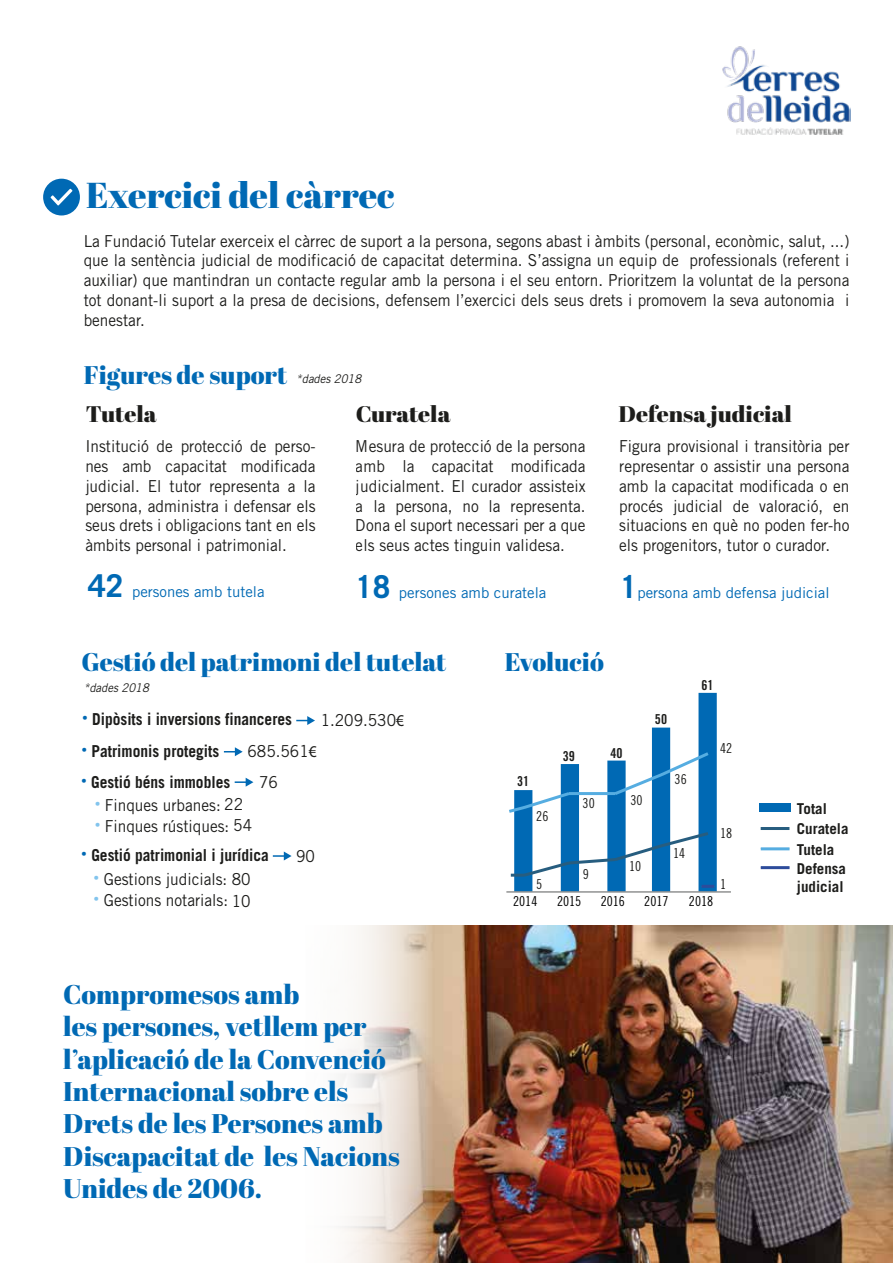
<style>
.page{position:relative;width:893px;height:1263px;background:#fff}
.page>*{position:absolute;margin:0;border:0;box-sizing:border-box;transform-origin:0 0}
.t1{font:36px "Abril Fatface";color:#0069b4}
.t2{font:27px/32.4px "Abril Fatface";color:#0069b4}
.t3{font:25.5px "Abril Fatface";color:#0069b4}
.t4{font:22.5px "Abril Fatface";color:#1d1d1b;scale:1.04 1}
.t5{font:16.5px/19.8px "Trade Gothic";color:#1d1d1b;text-align:justify;scale:.94 1}
.t6{font:700 16.5px/24px "Trade Gothic";color:#1d1d1b;text-align:center;scale:.94 1}
.t7{font:15px "Trade Gothic";color:#0069b4}
.t8{font:700 15px/18px "Trade Gothic";color:#1d1d1b}
.t9{font:13.65px "Trade Gothic Cond Eighteen";color:#010101}
.t10{font:13.65px "Trade Gothic Cond Eighteen";color:#1d1d1b}
.t11{font:13.65px "Trade Gothic Bold Cond Twenty";color:#1d1d1b}
.t12{font:italic 12px "Trade Gothic";color:#1d1d1b;scale:.94 1}
.s1{font-weight:700;font-size:31.5px}
.s2{font-family:"Abril Fatface";font-weight:400;font-size:22.5px;color:#0069b4}
.s3{font-family:"Myriad Pro"}
.s4{font-family:"Abril Fatface";font-size:22.5px;color:#82c4ed}
.s5{font-family:"Abril Fatface";font-weight:400;font-size:22.5px;color:#82c4ed}
.s6{font-weight:400}
</style>
<div class="page">
<img style="left:433px;top:926px;width:459px;height:337px">
<hr style="left:892px;top:926px;width:1px;height:337px;background:#0069b4">
<div style="left:759px;top:804px;width:32px;height:8px;background:#0069b4"></div>
<hr style="left:761px;top:847px;width:28px;height:3px;background:#56ade1">
<hr style="left:761px;top:827px;width:28px;height:3px;background:#275d7f">
<svg style="left:340px;top:925px;width:93px;height:338px"></svg>
<img style="left:722px;top:46px;width:128px;height:89px">
<hr style="left:506px;top:891px;width:225px;height:2px;background:#919292">
<hr style="left:761px;top:866px;width:28px;height:3px;background:#2d4c9b">
<svg style="left:506px;top:693px;width:211px;height:199px"></svg>
<svg style="left:43px;top:179px;width:37px;height:36px"></svg>
<svg style="left:224px;top:747px;width:19px;height:9px"></svg>
<svg style="left:296px;top:716px;width:19px;height:9px"></svg>
<svg style="left:235px;top:778px;width:18px;height:9px"></svg>
<svg style="left:273px;top:851px;width:19px;height:9px"></svg>
<h1 class="t1" style="left:86px;top:170px;width:310px">Exercici del càrrec</h1>
<p class="t5" style="left:84px;top:231px;width:816px">La Fundació Tutelar exerceix el càrrec de suport a la persona, segons abast i àmbits (personal, econòmic, salut, ...) que la sentència judicial de modificació de capacitat determina. S’assigna un equip de professionals (referent i auxiliar) que mantindran un contacte regular amb la persona i el seu entorn. Prioritzem la voluntat de la persona tot donant-li suport a la presa de decisions, defensem l’exercici dels seus drets i promovem la seva autonomia i benestar.</p>
<h3 class="t3" style="left:84px;top:357px;width:205px">Figures de suport</h3>
<p class="t12" style="left:296px;top:371px;width:71px">*dades 2018</p>
<h3 class="t4" style="left:618px;top:398px;width:168px">Defensa judicial</h3>
<h3 class="t4" style="left:85px;top:398px;width:70px">Tutela</h3>
<h3 class="t4" style="left:355px;top:398px;width:93px">Curatela</h3>
<p class="t5" style="left:85px;top:436px;width:246px">Institució de protecció de perso&shy;nes amb capacitat modificada judicial. El tutor representa a la persona, administra i defensar els seus drets i obligacions tant en els àmbits personal i patrimonial.</p>
<p class="t5" style="left:356px;top:436px;width:246px">Mesura de protecció de la persona amb la capacitat modificada judicialment. El curador assisteix a la persona, no la representa.<br>Dona el suport necessari per a que els seus actes tinguin validesa.</p>
<p class="t5" style="left:619px;top:436px;width:246px">Figura provisional i transitòria per representar o assistir una persona amb la capacitat modificada o en procés judicial de valoració, en situacions en què no poden fer-ho els progenitors, tutor o curador.</p>
<p class="t7" style="left:88px;top:583px;width:178px"><span class="s1">42</span> persones amb tutela</p>
<p class="t7" style="left:355px;top:583px;width:193px"><span class="s1">18</span> persones amb curatela</p>
<p class="t7" style="left:620px;top:583px;width:211px"><span class="s1">1</span>persona amb defensa judicial</p>
<h3 class="t3" style="left:81px;top:644px;width:366px">Gestió del patrimoni del tutelat</h3>
<p class="t6" style="left:81px;top:707px;width:226px"><span class="s2">·</span> Dipòsits i inversions financeres</p>
<p class="t5" style="left:321px;top:710px;width:90px">1.209.530<span class="s3">€</span></p>
<p class="t6" style="left:81px;top:739px;width:149px"><span class="s2">·</span> Patrimonis protegits</p>
<p class="t5" style="left:247px;top:741px;width:75px">685.561<span class="s3">€</span></p>
<p class="t6" style="left:81px;top:770px;width:161px"><span class="s2">·</span> Gestió béns immobles</p>
<p class="t5" style="left:259px;top:772px;width:22px">76</p>
<p class="t5" style="left:94px;top:794px;width:170px;line-height:21px"><span class="s4">·</span> Finques urbanes: 22 <span class="s4">·</span> Finques rústiques: 54</p>
<p class="t6" style="left:81px;top:843px;width:202px"><span class="s2">·</span> Gestió patrimonial i jurídica <span class="s5">·</span> <span class="s6">Gestions judicials: 80</span></p>
<p class="t5" style="left:93px;top:890px;width:169px"><span class="s4">·</span> Gestions notarials: 10</p>
<p class="t12" style="left:84px;top:681px;width:71px">*dades 2018</p>
<p class="t5" style="left:296px;top:845px;width:22px">90</p>
<h2 class="t2" style="left:63px;top:977px;width:338px">Compromesos amb<br>les persones, vetllem per l’aplicació de la Convenció<br>Internacional sobre els<br>Drets de les Persones amb<br>Discapacitat de les Nacions<br>Unides de 2006.</h2>
<h3 class="t3" style="left:505px;top:644px;width:101px">Evolució</h3>
<p class="t11" style="left:517px;top:773px;width:14px">31</p>
<p class="t10" style="left:536px;top:808px;width:14px">26</p>
<p class="t10" style="left:536px;top:876px;width:8px">5</p>
<p class="t11" style="left:563px;top:747px;width:14px">39</p>
<p class="t11" style="left:610px;top:744px;width:14px">40</p>
<p class="t10" style="left:583px;top:795px;width:14px">30</p>
<p class="t10" style="left:630px;top:792px;width:14px">30</p>
<p class="t11" style="left:655px;top:711px;width:14px">50</p>
<p class="t10" style="left:675px;top:771px;width:14px">36</p>
<p class="t10" style="left:583px;top:865px;width:8px">9</p>
<p class="t10" style="left:629px;top:858px;width:14px">10</p>
<p class="t10" style="left:673px;top:845px;width:14px">14</p>
<p class="t11" style="left:701px;top:676px;width:14px">61</p>
<p class="t10" style="left:720px;top:740px;width:14px">42</p>
<p class="t10" style="left:720px;top:825px;width:14px">18</p>
<p class="t10" style="left:720px;top:876px;width:8px">1</p>
<p class="t9" style="left:513px;top:892px;width:26px">2014</p>
<p class="t9" style="left:557px;top:892px;width:26px">2015</p>
<p class="t9" style="left:601px;top:892px;width:26px">2016</p>
<p class="t9" style="left:644px;top:892px;width:26px">2017</p>
<p class="t9" style="left:689px;top:892px;width:26px">2018</p>
<p class="t8" style="left:797px;top:799px;width:32px">Total</p>
<p class="t8" style="left:797px;top:840px;width:39px">Tutela</p>
<p class="t8" style="left:797px;top:820px;width:53px">Curatela</p>
<p class="t8" style="left:797px;top:859px;width:51px">Defensa judicial</p>
</div>
